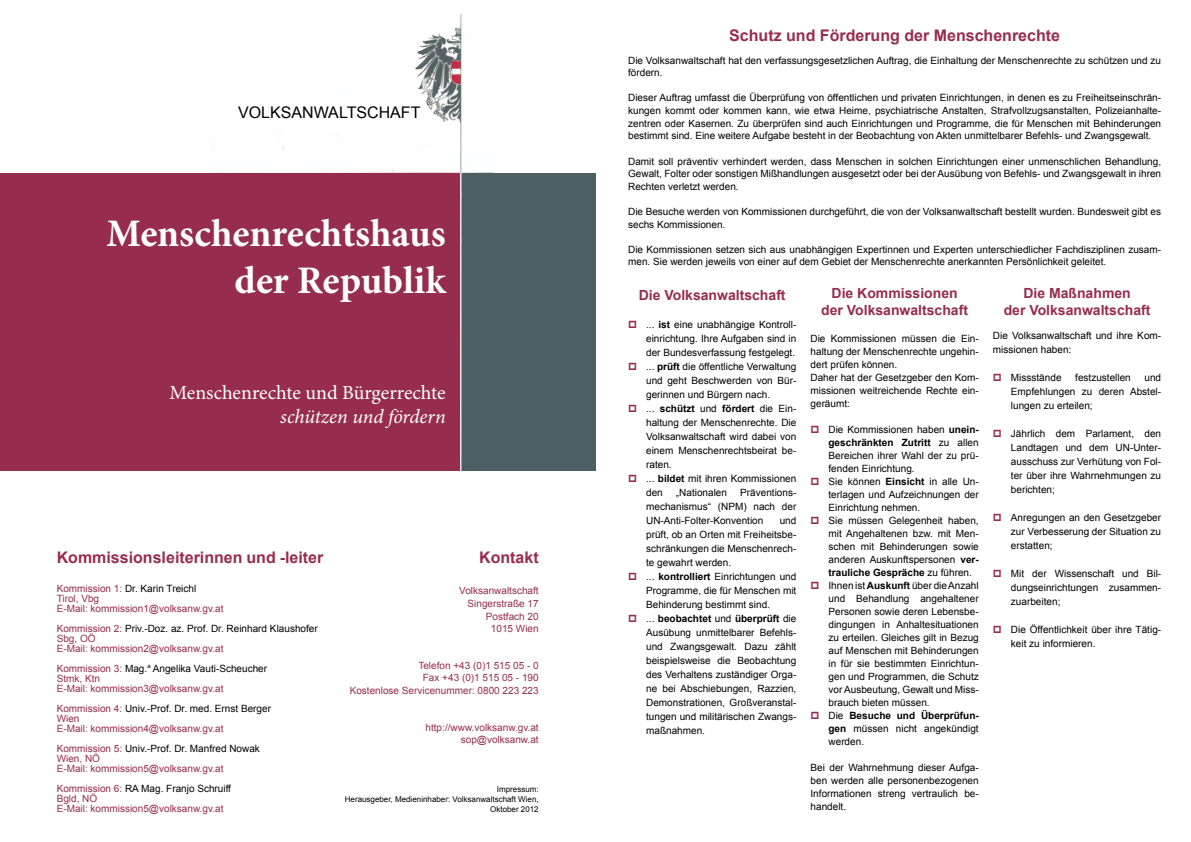
<style>
.page{position:relative;width:1191px;height:842px;background:#fff}
.page>*{position:absolute;margin:0;border:0;box-sizing:border-box;transform-origin:0 0}
.t1{font:700 39px/46.8px "Minion Pro";letter-spacing:-.005em;color:#fff;text-align:right}
.t2{font:20px "Minion Pro";letter-spacing:-.005em;color:#fff}
.t3{font:italic 20px "Minion Pro";letter-spacing:-.005em;color:#fff}
.t4{font:700 16px "Arial";color:#962d4e}
.t5{font:16px "Arial";color:#000}
.t6{font:700 14px/16.8px "Arial";color:#962d4e;text-align:center}
.t7{font:10px/14px "Arial";color:#000}
.t8{font:10px/10px "Arial";color:#962d4e}
.t9{font:8px/10px "Arial";color:#000;text-align:right}
.s1{color:#000}
.s2{font-weight:700}
</style>
<div class="page">
<img style="left:213px;top:15px;width:279px;height:456px">
<div style="left:0;top:174px;width:459px;height:297px;background:#962d4e"></div>
<div style="left:461px;top:173px;width:134px;height:298px;background:#4c5f63"></div>
<div style="left:238px;top:100px;width:183px;height:29px;background:#fff"></div>
<h3 class="t5" style="left:238px;top:102px;width:184px">VOLKSANWALTSCHAFT</h3>
<h1 class="t1" style="left:106px;top:209px;width:342px">Menschenrechtshaus der Republik</h1>
<h2 class="t2" style="left:170px;top:379px;width:278px">Menschenrechte und Bürgerrechte</h2>
<h2 class="t3" style="left:280px;top:403px;width:167px">schützen und fördern</h2>
<h3 class="t4" style="left:57px;top:546px;width:268px">Kommissionsleiterinnen und -leiter</h3>
<p class="t8" style="left:57px;top:583px;width:168px">Kommission 1: <span class="s1">Dr. Karin Treichl<br></span>Tirol, Vbg<br>E-Mail: kommission1@volksanw.gv.at</p>
<p class="t8" style="left:57px;top:623px;width:262px">Kommission 2: <span class="s1">Priv.-Doz. az. Prof. Dr. Reinhard Klaushofer<br></span>Sbg, OÖ<br>E-Mail: kommission2@volksanw.gv.at</p>
<p class="t8" style="left:57px;top:663px;width:212px">Kommission 3: <span class="s1">Mag.</span><sup>a</sup> <span class="s1">Angelika Vauti-Scheucher<br></span>Stmk, Ktn<br>E-Mail: kommission3@volksanw.gv.at</p>
<p class="t8" style="left:57px;top:703px;width:216px">Kommission 4: <span class="s1">Univ.-Prof. Dr. med. Ernst Berger<br></span>Wien<br>E-Mail: kommission4@volksanw.gv.at</p>
<p class="t8" style="left:57px;top:743px;width:205px">Kommission 5: <span class="s1">Univ.-Prof. Dr. Manfred Nowak<br></span>Wien, NÖ<br>E-Mail: kommission5@volksanw.gv.at</p>
<p class="t8" style="left:57px;top:783px;width:176px">Kommission 6: <span class="s1">RA Mag. Franjo Schruiff<br></span>Bgld, NÖ<br>E-Mail: kommission5@volksanw.gv.at</p>
<h3 class="t4" style="left:479px;top:546px;width:61px">Kontakt</h3>
<p class="t8" style="left:459px;top:585px;width:81px;line-height:12.6px;text-align:right">Volksanwaltschaft<br>Singerstraße 17<br>Postfach 20<br>1015 Wien</p>
<p class="t8" style="left:350px;top:659px;width:190px;line-height:12.6px;text-align:right">Telefon +43 (0)1 515 05 - 0<br>Fax +43 (0)1 515 05 - 190<br>Kostenlose Servicenummer: 0800 223 223</p>
<p class="t8" style="left:425px;top:721px;width:115px;line-height:12.6px;text-align:right">http://www.volksanw.gv.at sop@volksanw.at</p>
<p class="t9" style="left:345px;top:784px;width:195px">Impressum:<br>Herausgeber, Medieninhaber: Volksanwaltschaft Wien,<br>Oktober 2012</p>
<h3 class="t4" style="left:729px;top:25px;width:332px">Schutz und Förderung der Menschenrechte</h3>
<p class="t7" style="left:628px;top:54px;width:534px;line-height:12.6px">Die Volksanwaltschaft hat den verfassungsgesetzlichen Auftrag, die Einhaltung der Menschenrechte zu schützen und zu fördern.</p>
<p class="t7" style="left:628px;top:92px;width:534px;line-height:12.6px;text-align:justify">Dieser Auftrag umfasst die Überprüfung von öffentlichen und privaten Einrichtungen, in denen es zu Freiheitseinschrän&shy;kungen kommt oder kommen kann, wie etwa Heime, psychiatrische Anstalten, Strafvollzugsanstalten, Polizeianhalte&shy;zentren oder Kasernen. Zu überprüfen sind auch Einrichtungen und Programme, die für Menschen mit Behinderungen bestimmt sind. Eine weitere Aufgabe besteht in der Beobachtung von Akten unmittelbarer Befehls- und Zwangsgewalt.</p>
<p class="t7" style="left:628px;top:155px;width:534px;line-height:12.6px;text-align:justify">Damit soll präventiv verhindert werden, dass Menschen in solchen Einrichtungen einer unmenschlichen Behandlung, Gewalt, Folter oder sonstigen Mißhandlungen ausgesetzt oder bei der Ausübung von Befehls- und Zwangsgewalt in ihren Rechten verletzt werden.</p>
<p class="t7" style="left:628px;top:205px;width:534px;line-height:12.6px">Die Besuche werden von Kommissionen durchgeführt, die von der Volksanwaltschaft bestellt wurden. Bundesweit gibt es sechs Kommissionen.</p>
<p class="t7" style="left:628px;top:243px;width:534px;line-height:12.6px">Die Kommissionen setzen sich aus unabhängigen Expertinnen und Experten unterschiedlicher Fachdisziplinen zusam&shy;men. Sie werden jeweils von einer auf dem Gebiet der Menschenrechte anerkannten Persönlichkeit geleitet.</p>
<h3 class="t6" style="left:639px;top:287px;width:148px">Die Volksanwaltschaft</h3>
<p class="t7" style="left:646px;top:317px;width:152px">... <span class="s2">ist</span> eine unabhängige Kontroll&shy;einrichtung. Ihre Aufgaben sind in der Bundesverfassung festgelegt. ... <span class="s2">prüft</span> die öffentliche Verwaltung und geht Beschwerden von Bür&shy;gerinnen und Bürgern nach.<br>... <span class="s2">schützt</span> und <span class="s2">fördert</span> die Ein&shy;haltung der Menschenrechte. Die<br>Volksanwaltschaft wird dabei von einem Menschenrechtsbeirat be&shy;raten.<br>... <span class="s2">bildet</span> mit ihren Kommissionen den</p>
<h3 class="t6" style="left:1003px;top:286px;width:148px">Die Maßnahmen<br>der Volksanwaltschaft</h3>
<p class="t7" style="left:993px;top:328px;width:170px">Die Volksanwaltschaft und ihre Kom&shy;missionen haben:</p>
<p class="t7" style="left:1011px;top:370px;width:52px">Missstände</p>
<p class="t7" style="left:1075px;top:370px;width:57px">festzustellen</p>
<h3 class="t6" style="left:821px;top:286px;width:148px">Die Kommissionen der Volksanwaltschaft</h3>
<p class="t7" style="left:810px;top:332px;width:170px;line-height:13px">Die Kommissionen müssen die Ein&shy;haltung der Menschenrechte ungehin&shy;dert prüfen können.<br>Daher hat der Gesetzgeber den Kom&shy;missionen weitreichende Rechte ein&shy;geräumt:</p>
<p class="t7" style="left:828px;top:423px;width:152px;line-height:13px">Die Kommissionen haben <span class="s2">unein&shy;geschränkten Zutritt</span> zu allen<br>Bereichen ihrer Wahl der zu prü&shy;fenden Einrichtung.<br>Sie können <span class="s2">Einsicht</span> in alle Un&shy;terlagen und Aufzeichnungen der<br>Einrichtung nehmen.<br>Sie müssen Gelegenheit haben, mit Angehaltenen bzw. mit Men&shy;schen mit Behinderungen sowie anderen Auskunftspersonen <span class="s2">ver&shy;trauliche Gespräche</span> zu führen.<br>Ihnen ist <span class="s2">Auskunft</span> über die Anzahl und Behandlung angehaltener<br>Personen sowie deren Lebensbe&shy;dingungen in Anhaltesituationen zu erteilen. Gleiches gilt in Bezug auf Menschen mit Behinderungen in für sie bestimmten Einrichtun&shy;gen und Programmen, die Schutz vor Ausbeutung, Gewalt und Miss&shy;brauch bieten müssen.<br>Die <span class="s2">Besuche und Überprüfun&shy;gen</span> müssen nicht angekündigt werden.</p>
<p class="t7" style="left:810px;top:761px;width:170px;line-height:13px;text-align:justify">Bei der Wahrnehmung dieser Aufga&shy;ben werden alle personenbezogenen Informationen streng vertraulich be&shy;handelt.</p>
<p class="t7" style="left:1011px;top:370px;width:152px;text-align:justify;text-indent:134px">und Empfehlungen zu deren Abstel&shy;lungen zu erteilen;</p>
<p class="t7" style="left:1011px;top:426px;width:152px;text-align:justify">Jährlich dem Parlament, den Landtagen und dem UN-Unter&shy;ausschuss zur Verhütung von Fol&shy;ter über ihre Wahrnehmungen zu berichten;</p>
<p class="t7" style="left:1011px;top:510px;width:152px;text-align:justify">Anregungen an den Gesetzgeber zur Verbesserung der Situation zu erstatten;</p>
<p class="t7" style="left:1011px;top:566px;width:152px;text-align:justify">Mit der Wissenschaft und Bil&shy;dungseinrichtungen zusammen&shy;zuarbeiten;</p>
<p class="t7" style="left:1011px;top:622px;width:152px">Die Öffentlichkeit über ihre Tätig&shy;keit zu informieren.</p>
<p class="t7" style="left:646px;top:485px;width:152px;text-align:justify;text-indent:94px">Präventions&shy;mechanismus“ (NPM) nach der UN-Anti-Folter-Konvention</p>
<p class="t7" style="left:676px;top:485px;width:53px">„Nationalen</p>
<p class="t7" style="left:646px;top:513px;width:152px;text-indent:134px">und prüft, ob an Orten mit Freiheitsbe&shy;schränkungen die Menschenrech&shy;te gewahrt werden.<br>... <span class="s2">kontrolliert</span> Einrichtungen und<br>Programme, die für Menschen mit<br>Behinderung bestimmt sind.<br>... <span class="s2">beobachtet</span> und <span class="s2">überprüft</span> die<br>Ausübung unmittelbarer Befehls&shy;und Zwangsgewalt. Dazu zählt beispielsweise die Beobachtung des Verhaltens zuständiger Orga&shy;ne bei Abschiebungen, Razzien,<br>Demonstrationen, Großveranstal&shy;tungen und militärischen Zwangs&shy;maßnahmen.</p>
</div>
